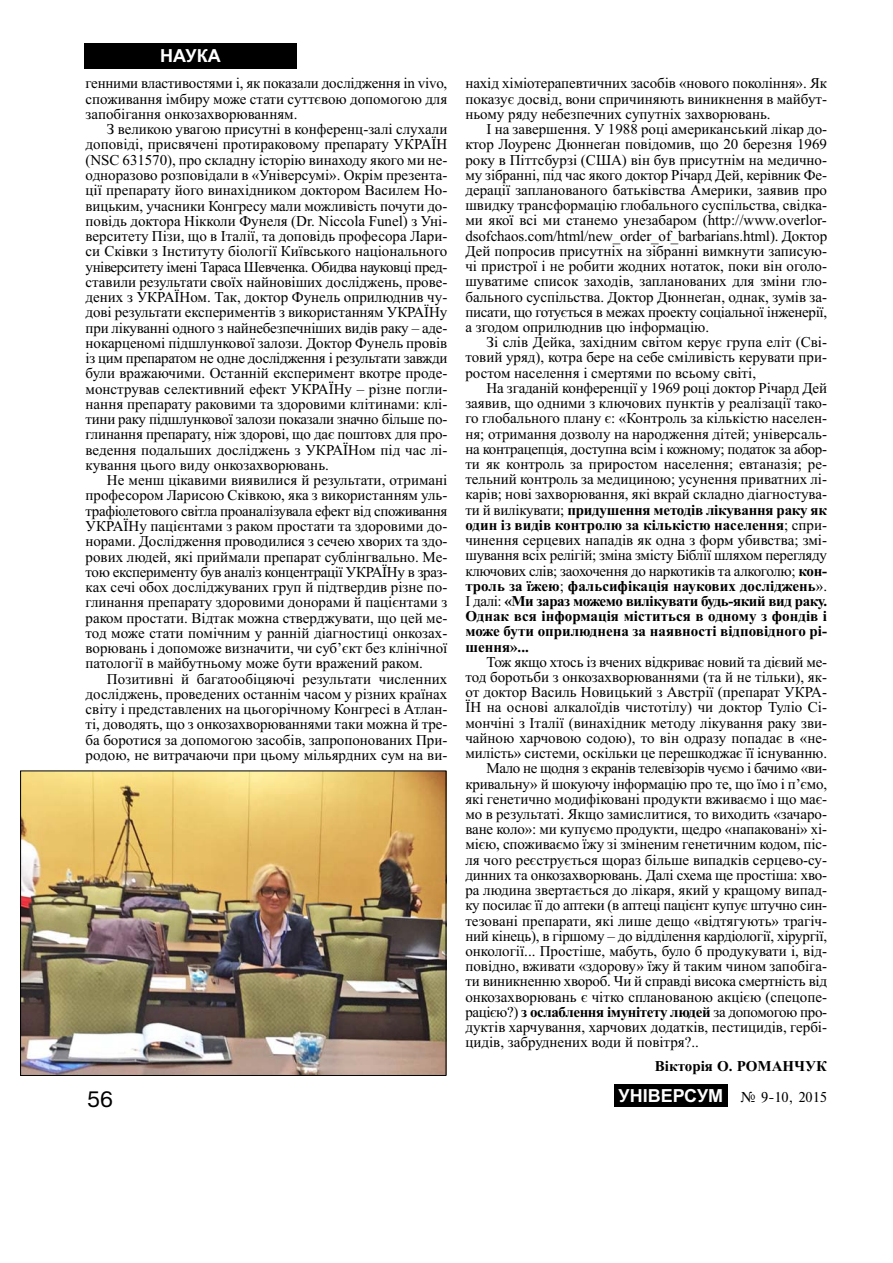
<style>
.page{position:relative;width:893px;height:1263px;background:#fff}
.page>*{position:absolute;margin:0;border:0;box-sizing:border-box;transform-origin:0 0}
.t1{font:21px "Ukr";color:#000}
.t2{font:700 18px "Arial";color:#fff}
.t3{font:15px/15.3px "Times New Roman";color:#000;text-align:justify}
.t4{font:15px "Times New Roman";letter-spacing:-.02em;color:#000}
.t5{font:700 15px "Times New Roman";letter-spacing:-.025em;color:#000}
.t6{font:15px "Times New Roman";letter-spacing:-.03em;color:#000}
.t7{font:15px "Times";color:#000}
.t8{font:700 15px "Times New Roman";color:#000}
.s1{font-weight:700}
.s2{font-weight:400}
.s3{font-family:"Arial";font-weight:700;font-size:18px;color:#fff}
</style>
<div class="page">
<div style="left:84px;top:43px;width:213px;height:26px;background:#000"></div>
<div style="left:614px;top:1084px;width:113px;height:23px;background:#000"></div>
<img style="left:22px;top:773px;width:422px;height:301px">
<div style="left:20px;top:771px;width:426px;height:305px;border:1px solid #000"></div>
<p class="t2" style="left:160px;top:46px;width:62px">НАУКА</p>
<p class="t3" style="left:86px;top:77px;width:363px">генними властивостями і, як показали дослідження in vivo, споживання імбиру може стати суттєвою допомогою для запобігання онкозахворюванням.</p>
<p class="t3" style="left:86px;top:123px;width:363px;text-indent:21px">З великою увагою присутні в конференц-залі слухали доповіді, присвячені протираковому препарату УКРАЇН (NSC 631570), про складну історію винаходу якого ми не&shy;одноразово розповідали в «Універсумі». Окрім презента&shy;ції препарату його винахідником доктором Василем Но&shy;вицьким, учасники Конгресу мали можливість почути до&shy;повідь доктора Нікколи Фунеля (Dr. Niccola Funel) з Уні&shy;верситету Пізи, що в Італії, та доповідь професора Лари&shy;си Сківки з Інституту біології Київського національного університету імені Тараса Шевченка. Обидва науковці пред&shy;ставили результати своїх найновіших досліджень, прове&shy;дених з УКРАЇНом. Так, доктор Фунель оприлюднив чу&shy;дові результати експериментів з використанням УКРАЇНу при лікуванні одного з найнебезпечніших видів раку – аде&shy;нокарценомі підшлункової залози. Доктор Фунель провів із цим препаратом не одне дослідження і результати завжди були вражаючими. Останній експеримент вкотре проде&shy;монстрував селективний ефект УКРАЇНу – різне погли&shy;нання препарату раковими та здоровими клітинами: клі&shy;тини раку підшлункової залози показали значно більше по&shy;глинання препарату, ніж здорові, що дає поштовх для про&shy;ведення подальших досліджень з УКРАЇНом під час лі&shy;кування цього виду онкозахворювань.</p>
<p class="t3" style="left:86px;top:474px;width:363px;text-indent:21px">Не менш цікавими виявилися й результати, отримані професором Ларисою Сківкою, яка з використанням уль&shy;трафіолетового світла проаналізувала ефект від споживання УКРАЇНу пацієнтами з раком простати та здоровими до&shy;норами. Дослідження проводилися з сечею хворих та здо&shy;рових людей, які приймали препарат сублінгвально. Ме&shy;тою експерименту був аналіз концентрації УКРАЇНу в зраз&shy;ках сечі обох досліджуваних груп й підтвердив різне по&shy;глинання препарату здоровими донорами й пацієнтами з раком простати. Відтак можна стверджувати, що цей ме&shy;тод може стати помічним у ранній діагностиці онкозах&shy;ворювань і допоможе визначити, чи суб’єкт без клінічної патології в майбутньому може бути вражений раком.</p>
<p class="t3" style="left:86px;top:672px;width:363px;text-indent:21px">Позитивні й багатообіцяючі результати численних досліджень, проведених останнім часом у різних країнах світу і представлених на цьогорічному Конгресі в Атлан&shy;ті, доводять, що з онкозахворюваннями таки можна й тре&shy;ба боротися за допомогою засобів, запропонованих При&shy;родою, не витрачаючи при цьому мільярдних сум на ви-</p>
<p class="t3" style="left:465px;top:77px;width:363px">нахід хіміотерапевтичних засобів «нового покоління». Як показує досвід, вони спричиняють виникнення в майбут&shy;ньому ряду небезпечних супутніх захворювань.</p>
<p class="t3" style="left:465px;top:123px;width:363px;text-indent:21px">І на завершення. У 1988 році американський лікар до&shy;ктор Лоуренс Дюннеґан повідомив, що 20 березня 1969 року в Піттсбурзі (США) він був присутнім на медично&shy;му зібранні, під час якого доктор Річард Дей, керівник Фе&shy;дерації запланованого батьківства Америки, заявив про швидку трансформацію глобального суспільства, свідка&shy;ми якої всі ми станемо унезабаром (http://www.overlor&shy;dsofchaos.com/html/new_order_of_barbarians.html). Доктор Дей попросив присутніх на зібранні вимкнути записую&shy;чі пристрої і не робити жодних нотаток, поки він оголо&shy;шуватиме список заходів, запланованих для зміни гло&shy;бального суспільства. Доктор Дюннеґан, однак, зумів за&shy;писати, що готується в межах проекту соціальної інженерії, а згодом оприлюднив цю інформацію.</p>
<p class="t3" style="left:465px;top:336px;width:363px;text-indent:21px">Зі слів Дейка, західним світом керує група еліт (Сві&shy;товий уряд), котра бере на себе сміливість керувати при&shy;ростом населення і смертями по всьому світі,</p>
<p class="t3" style="left:465px;top:382px;width:363px;text-indent:21px">На згаданій конференції у 1969 році доктор Річард Дей заявив, що одними з ключових пунктів у реалізації тако&shy;го глобального плану є: «Контроль за кількістю населен&shy;ня; отримання дозволу на народження дітей; універсаль&shy;на контрацепція, доступна всім і кожному; податок за абор&shy;ти як контроль за приростом населення; евтаназія; ре&shy;тельний контроль за медициною; усунення приватних лі&shy;карів; нові захворювання, які вкрай складно діагностува&shy;ти й вилікувати; <span class="s1">придушення методів лікування раку як один із видів контролю за кількістю населення</span>; спри&shy;чинення серцевих нападів як одна з форм убивства; змі&shy;шування всіх релігій; зміна змісту Біблії шляхом перегляду ключових слів; заохочення до наркотиків та алкоголю; <span class="s1">кон&shy;троль за їжею</span>; <span class="s1">фальсифікація наукових досліджень</span>».<br>І далі: <span class="s1">«Ми зараз можемо вилікувати будь-який вид раку.<br>Однак вся інформація міститься в одному з фондів і може бути оприлюднена за наявності відповідного рі&shy;шення»...</span></p>
<p class="t4" style="left:486px;top:656px;width:342px">Тож якщо хтось із вчених відкриває новий та дієвий ме-</p>
<p class="t3" style="left:465px;top:671px;width:363px">тод боротьби з онкозахворюваннями (та й не тільки), як-</p>
<p class="t3" style="left:465px;top:686px;width:363px">от доктор Василь Новицький з Австрії (препарат УКРА-</p>
<p class="t3" style="left:465px;top:701px;width:363px">ЇН на основі алкалоїдів чистотілу) чи доктор Туліо Сі-</p>
<p class="t3" style="left:465px;top:716px;width:363px">мончіні з Італії (винахідник методу лікування раку зви-</p>
<p class="t3" style="left:465px;top:732px;width:363px">чайною харчовою содою), то він одразу попадає в «не-</p>
<p class="t3" style="left:465px;top:747px;width:363px">милість» системи, оскільки це перешкоджає її існуванню.</p>
<p class="t6" style="left:486px;top:763px;width:342px">Мало не щодня з екранів телевізорів чуємо і бачимо «ви-</p>
<p class="t3" style="left:465px;top:777px;width:363px">кривальну» й шокуючу інформацію про те, що їмо і п’ємо,</p>
<p class="t3" style="left:465px;top:793px;width:363px">які генетично модифіковані продукти вживаємо і що має-</p>
<p class="t3" style="left:465px;top:808px;width:363px">мо в результаті. Якщо замислитися, то виходить «зачаро-</p>
<p class="t3" style="left:465px;top:823px;width:363px">ване коло»: ми купуємо продукти, щедро «напаковані» хі-</p>
<p class="t3" style="left:465px;top:838px;width:363px">мією, споживаємо їжу зі зміненим генетичним кодом, піс-</p>
<p class="t3" style="left:465px;top:853px;width:363px">ля чого реєструється щораз більше випадків серцево-су-</p>
<p class="t3" style="left:465px;top:869px;width:363px">динних та онкозахворювань. Далі схема ще простіша: хво-</p>
<p class="t3" style="left:465px;top:884px;width:363px">ра людина звертається до лікаря, який у кращому випад-</p>
<p class="t4" style="left:465px;top:900px;width:363px">ку посилає її до аптеки (в аптеці пацієнт купує штучно син-</p>
<p class="t3" style="left:465px;top:914px;width:363px">тезовані препарати, які лише дещо «відтягують» трагіч-</p>
<p class="t4" style="left:465px;top:930px;width:363px">ний кінець), в гіршому – до відділення кардіології, хірургії,</p>
<p class="t3" style="left:465px;top:945px;width:363px">онкології... Простіше, мабуть, було б продукувати і, від-</p>
<p class="t3" style="left:465px;top:960px;width:363px">повідно, вживати «здорову» їжу й таким чином запобіга-</p>
<p class="t3" style="left:465px;top:975px;width:363px">ти виникненню хвороб. Чи й справді висока смертність від</p>
<p class="t3" style="left:465px;top:990px;width:363px">онкозахворювань є чітко спланованою акцією (спецопе-</p>
<p class="t5" style="left:465px;top:1003px;width:363px"><span class="s2">рацією?)</span> з ослаблення імунітету людей <span class="s2">за допомогою про-</span></p>
<p class="t3" style="left:465px;top:1021px;width:363px">дуктів харчування, харчових додатків, пестицидів, гербі-</p>
<p class="t3" style="left:465px;top:1036px;width:235px">цидів, забруднених води й повітря?..</p>
<p class="t8" style="left:655px;top:1057px;width:174px">Вікторія О. РОМАНЧУК</p>
<h1 class="t1" style="left:87px;top:1087px;width:27px">56</h1>
<p class="t7" style="left:618px;top:1088px;width:210px"><span class="s3">УНІВЕРСУМ</span> ‹ 9-10, 2015</p>
</div>
